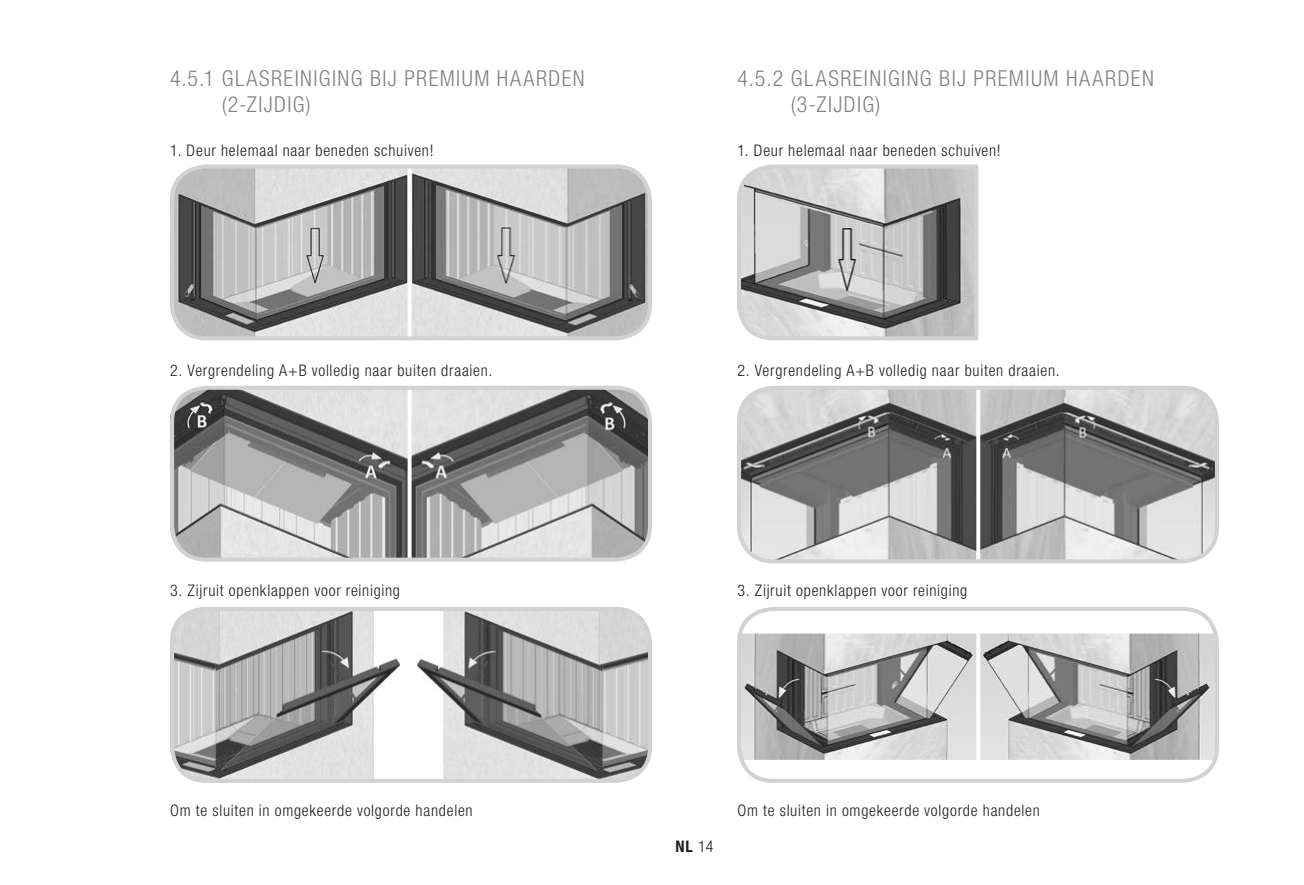
<style>
.page{position:relative;width:1304px;height:885px;background:#fff}
.page>*{position:absolute;margin:0;border:0;box-sizing:border-box;transform-origin:0 0}
.t1{font:300 condensed 22px/26px "Helvetica Neue";letter-spacing:.065em;color:#808285}
.t2{font:300 condensed 16px "Helvetica Neue";letter-spacing:.045em;color:#231f20}
.t3{font:700 condensed 16px "Helvetica Neue";color:#231f20}
.s1{font-weight:300}
</style>
<div class="page">
<svg style="left:737px;top:164px;width:242px;height:177px;background:#b4b4b4"></svg>
<img style="left:742px;top:633px;width:234px;height:126px">
<img style="left:980px;top:633px;width:234px;height:126px">
<div style="left:737px;top:607px;width:482px;height:175px;border:4px solid #d1d2d4;border-radius:34px"></div>
<img style="left:980px;top:389px;width:239px;height:169px">
<img style="left:737px;top:391px;width:239px;height:170px">
<div style="left:737px;top:386px;width:482px;height:177px;border:4px solid #d1d2d4;border-radius:34px"></div>
<img style="left:175px;top:169px;width:233px;height:169px">
<img style="left:412px;top:169px;width:237px;height:166px">
<div style="left:170px;top:164px;width:482px;height:176px;border:4px solid #d1d2d4;border-radius:34px"></div>
<img style="left:170px;top:609px;width:230px;height:170px">
<img style="left:416px;top:607px;width:233px;height:174px">
<div style="left:170px;top:607px;width:482px;height:175px;border:4px solid #d1d2d4;border-radius:34px"></div>
<img style="left:170px;top:391px;width:238px;height:169px">
<img style="left:412px;top:387px;width:237px;height:173px">
<div style="left:170px;top:386px;width:482px;height:175px;border:4px solid #d1d2d4;border-radius:34px"></div>
<h1 class="t1" style="left:222px;top:65px;width:364px;text-indent:-52px">4.5.1 GLASREINIGING BIJ PREMIUM HAARDEN (2-ZIJDIG)</h1>
<p class="t2" style="left:170px;top:141px;width:265px">1. Deur helemaal naar beneden schuiven!</p>
<h1 class="t1" style="left:791px;top:65px;width:364px;text-indent:-54px">4.5.2 GLASREINIGING BIJ PREMIUM HAARDEN (3-ZIJDIG)</h1>
<p class="t2" style="left:737px;top:141px;width:265px">1. Deur helemaal naar beneden schuiven!</p>
<p class="t2" style="left:170px;top:361px;width:324px">2. Vergrendeling A+B volledig naar buiten draaien.</p>
<p class="t2" style="left:737px;top:361px;width:324px">2. Vergrendeling A+B volledig naar buiten draaien.</p>
<p class="t2" style="left:170px;top:581px;width:231px">3. Zijruit openklappen voor reiniging</p>
<p class="t2" style="left:737px;top:581px;width:231px">3. Zijruit openklappen voor reiniging</p>
<p class="t2" style="left:170px;top:801px;width:304px">Om te sluiten in omgekeerde volgorde handelen</p>
<p class="t2" style="left:737px;top:801px;width:304px">Om te sluiten in omgekeerde volgorde handelen</p>
<p class="t3" style="left:675px;top:836px;width:39px">NL <span class="s1">14</span></p>
</div>
